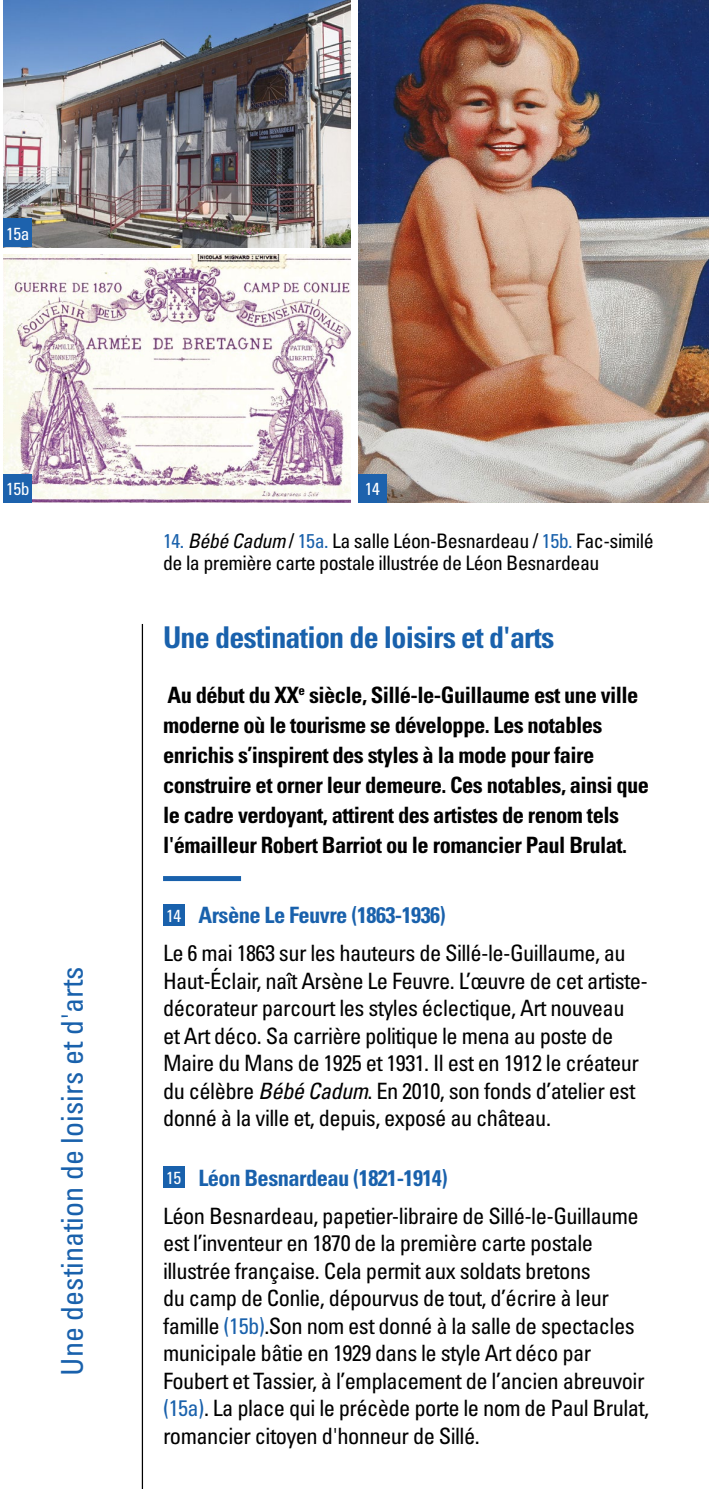
<style>
.page{position:relative;width:709px;height:1489px;background:#fff}
.page>*{position:absolute;margin:0;border:0;box-sizing:border-box;transform-origin:0 0}
.t1{font:30px "Univers LTCYR 67 Bold Cond";letter-spacing:-.025em;color:#1961ac}
.t2{font:condensed 30px "Univers LTCYR 57";color:#1961ac}
.t3{font:condensed 22.5px/27.5px "Univers LTCYR 57";letter-spacing:-.025em;color:#000}
.t4{font:22.5px/30px "Univers LTCYR 67 Bold Cond";letter-spacing:-.025em;color:#000}
.t5{font:22.5px "Univers LTCYR 67 Bold Cond";letter-spacing:-.025em;color:#1961ac}
.t6{font:condensed 20px/22.5px "Univers LTCYR 57";letter-spacing:-.025em;color:#000}
.t7{font:condensed 17.5px "Univers LTCYR 57";letter-spacing:-.025em;color:#fff}
.s1{color:#1961ac}
.s2{font-family:"Univers LTCYR 57 Condensed Obl";font-stretch:normal}
</style>
<div class="page">
<div style="left:163px;top:876px;width:78px;height:5px;background:#1961ac"></div>
<div style="left:163px;top:904px;width:21px;height:21px;background:#1961ac"></div>
<div style="left:163px;top:1166px;width:21px;height:21px;background:#1961ac"></div>
<hr style="left:142px;top:624px;width:1px;height:864px;background:#000">
<img style="left:4px;top:254px;width:347px;height:248px">
<img style="left:358px;top:0;width:351px;height:502px">
<img style="left:4px;top:0;width:347px;height:247px">
<div style="left:4px;top:474px;width:28px;height:28px;background:#1d62ad"></div>
<div style="left:4px;top:219px;width:28px;height:28px;background:#1d62ad"></div>
<div style="left:358px;top:474px;width:28px;height:28px;background:#1d62ad"></div>
<p class="t7" style="left:6px;top:222px;width:25px">15a</p>
<p class="t7" style="left:6px;top:478px;width:25px">15b</p>
<h1 class="t2" style="left:53px;top:1375px;width:411px;rotate:-90deg">Une destination de loisirs et d'arts</h1>
<p class="t7" style="left:364px;top:478px;width:17px">14</p>
<p class="t6" style="left:163px;top:529px;width:492px"><span class="s1">14.</span> <span class="s2">Bébé Cadum</span> / <span class="s1">15a.</span> La salle Léon-Besnardeau / <span class="s1">15b.</span> Fac-similé de la première carte postale illustrée de Léon Besnardeau</p>
<h1 class="t1" style="left:163px;top:619px;width:393px">Une destination de loisirs et d'arts</h1>
<p class="t4" style="left:163px;top:679px;width:487px">Au début du XX<sup>e</sup> siècle, Sillé-le-Guillaume est une ville moderne où le tourisme se développe. Les notables enrichis s’inspirent des styles à la mode pour faire construire et orner leur demeure. Ces notables, ainsi que le cadre verdoyant, attirent des artistes de renom tels l'émailleur Robert Barriot ou le romancier Paul Brulat.</p>
<p class="t5" style="left:198px;top:901px;width:249px">Arsène Le Feuvre (1863-1936)</p>
<p class="t3" style="left:163px;top:938px;width:486px">Le 6 mai 1863 sur les hauteurs de Sillé-le-Guillaume, au Haut-Éclair, naît Arsène Le Feuvre. L’œuvre de cet artiste&shy;décorateur parcourt les styles éclectique, Art nouveau<br>et Art déco. Sa carrière politique le mena au poste de Maire du Mans de 1925 et 1931. Il est en 1912 le créateur du célèbre <span class="s2">Bébé Cadum</span>. En 2010, son fonds d’atelier est donné à la ville et, depuis, exposé au château.</p>
<p class="t5" style="left:198px;top:1163px;width:251px">Léon Besnardeau (1821-1914)</p>
<p class="t3" style="left:163px;top:1201px;width:488px">Léon Besnardeau, papetier-libraire de Sillé-le-Guillaume est l’inventeur en 1870 de la première carte postale illustrée française. Cela permit aux soldats bretons<br>du camp de Conlie, dépourvus de tout, d’écrire à leur famille <span class="s1">(15b)</span>.Son nom est donné à la salle de spectacles municipale bâtie en 1929 dans le style Art déco par Foubert et Tassier, à l’emplacement de l’ancien abreuvoir <span class="s1">(15a)</span>. La place qui le précède porte le nom de Paul Brulat, romancier citoyen d'honneur de Sillé.</p>
<p class="t7" style="left:166px;top:904px;width:17px">14</p>
<p class="t7" style="left:166px;top:1166px;width:17px">15</p>
</div>
